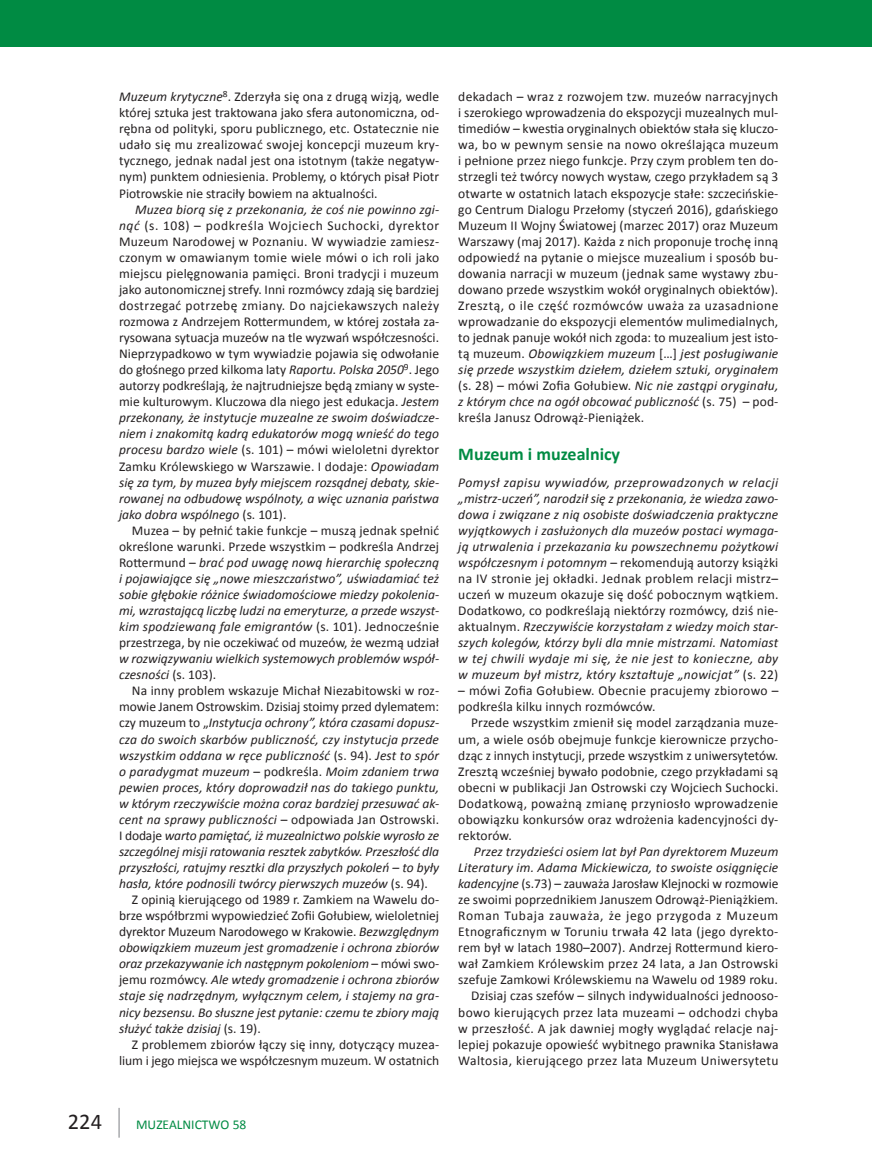
<style>
.page{position:relative;width:872px;height:1170px;background:#fff}
.page>*{position:absolute;margin:0;border:0;box-sizing:border-box;transform-origin:0 0}
.t1{font:22.5px "Calibri";color:#231f20}
.SRODTYTUL{font:700 18px "Calibri";color:#008b43}
.BODY_TEXT{font:13.5px/16px "Calibri";letter-spacing:.01em;color:#231f20;text-align:justify}
.BODY_TEXT-2{font:italic 13.5px/16px "Calibri";color:#231f20;text-align:justify}
.t2{font:13.5px "Calibri";color:#008b43}
.s1{font-style:italic}
.s2{font-style:normal}
</style>
<div class="page">
<hr style="left:118px;top:1107px;width:2px;height:30px;background:#a8a9ad">
<div style="left:0;top:0;width:872px;height:47px;background:#008b43"></div>
<p class="BODY_TEXT" style="left:119px;top:89px;width:321px"><span class="s1">Muzeum krytyczne</span><sup>8</sup>. Zderzyła się ona z drugą wizją, wedle której sztuka jest traktowana jako sfera autonomiczna, od&shy;rębna od polityki, sporu publicznego, etc. Ostatecznie nie udało się mu zrealizować swojej koncepcji muzeum kry&shy;tycznego, jednak nadal jest ona istotnym (także negatyw&shy;nym) punktem odniesienia. Problemy, o których pisał Piotr Piotrowskie nie straciły bowiem na aktualności.</p>
<p class="BODY_TEXT" style="left:119px;top:201px;width:321px;text-indent:16px"><span class="s1">Muzea biorą się z przekonania, że coś nie powinno zgi&shy;nąć</span> (s. 108) – podkreśla Wojciech Suchocki, dyrektor Muzeum Narodowej w Poznaniu. W wywiadzie zamiesz&shy;czonym w omawianym tomie wiele mówi o ich roli jako miejscu pielęgnowania pamięci. Broni tradycji i muzeum jako autonomicznej strefy. Inni rozmówcy zdają się bardziej dostrzegać potrzebę zmiany. Do najciekawszych należy rozmowa z Andrzejem Rottermundem, w której została za&shy;rysowana sytuacja muzeów na tle wyzwań współczesności.<br>Nieprzypadkowo w tym wywiadzie pojawia się odwołanie do głośnego przed kilkoma laty <span class="s1">Raportu. Polska 2050</span><sup>9</sup>. Jego autorzy podkreślają, że najtrudniejsze będą zmiany w syste&shy;mie kulturowym. Kluczowa dla niego jest edukacja. <span class="s1">Jestem przekonany, że instytucje muzealne ze swoim doświadcze&shy;niem i znakomitą kadrą edukatorów mogą wnieść do tego procesu bardzo wiele</span> (s. 101) – mówi wieloletni dyrektor Zamku Królewskiego w Warszawie. I dodaje: <span class="s1">Opowiadam się za tym, by muzea były miejscem rozsądnej debaty, skie&shy;rowanej na odbudowę wspólnoty, a więc uznania państwa jako dobra wspólnego</span> (s. 101).</p>
<p class="BODY_TEXT-2" style="left:119px;top:521px;width:321px;text-indent:13px"><span class="s2">Muzea – by pełnić takie funkcje – muszą jednak spełnić określone warunki. Przede wszystkim – podkreśla Andrzej Rottermund –</span> brać pod uwagę nową hierarchię społeczną i pojawiające się „nowe mieszczaństwo”, uświadamiać też sobie głębokie różnice świadomościowe miedzy pokolenia&shy;mi, wzrastającą liczbę ludzi na emeryturze, a przede wszyst&shy;kim spodziewaną fale emigrantów <span class="s2">(s. 101). Jednocześnie przestrzega, by nie oczekiwać od muzeów, że wezmą udział </span>w rozwiązywaniu wielkich systemowych problemów współ&shy;czesności <span class="s2">(s. 103).</span></p>
<p class="BODY_TEXT-2" style="left:119px;top:682px;width:322px;text-indent:13px"><span class="s2">Na inny problem wskazuje Michał Niezabitowski w roz&shy;mowie Janem Ostrowskim. Dzisiaj stoimy przed dylematem: czy muzeum to „</span>Instytucja ochrony”, która czasami dopusz&shy;cza do swoich skarbów publiczność, czy instytucja przede wszystkim oddana w ręce publiczność <span class="s2">(s. 94).</span> Jest to spór o paradygmat muzeum <span class="s2">– podkreśla.</span> Moim zdaniem trwa pewien proces, który doprowadził nas do takiego punktu, w którym rzeczywiście można coraz bardziej przesuwać ak&shy;cent na sprawy publiczności <span class="s2">– odpowiada Jan Ostrowski.<br>I dodaje</span> warto pamiętać, iż muzealnictwo polskie wyrosło ze szczególnej misji ratowania resztek zabytków. Przeszłość dla przyszłości, ratujmy resztki dla przyszłych pokoleń – to były hasła, które podnosili twórcy pierwszych muzeów <span class="s2">(s. 94).</span></p>
<p class="BODY_TEXT-2" style="left:119px;top:891px;width:321px;text-indent:13px"><span class="s2">Z opinią kierującego od 1989 r. Zamkiem na Wawelu do&shy;brze współbrzmi wypowiedzieć Zofii Gołubiew, wieloletniej dyrektor Muzeum Narodowego w Krakowie.</span> Bezwzględnym obowiązkiem muzeum jest gromadzenie i ochrona zbiorów oraz przekazywanie ich następnym pokoleniom <span class="s2">– mówi swo&shy;jemu rozmówcy.</span> Ale wtedy gromadzenie i ochrona zbiorów staje się nadrzędnym, wyłącznym celem, i stajemy na gra&shy;nicy bezsensu. Bo słuszne jest pytanie: czemu te zbiory mają służyć także dzisiaj <span class="s2">(s. 19).</span></p>
<p class="BODY_TEXT" style="left:119px;top:1036px;width:321px;text-align:right">Z problemem zbiorów łączy się inny, dotyczący muzea&shy;lium i jego miejsca we współczesnym muzeum. W ostatnich</p>
<p class="BODY_TEXT" style="left:458px;top:89px;width:322px">dekadach – wraz z rozwojem tzw. muzeów narracyjnych i szerokiego wprowadzenia do ekspozycji muzealnych mul&shy;timediów – kwestia oryginalnych obiektów stała się kluczo&shy;wa, bo w pewnym sensie na nowo określająca muzeum i pełnione przez niego funkcje. Przy czym problem ten do&shy;strzegli też twórcy nowych wystaw, czego przykładem są 3 otwarte w ostatnich latach ekspozycje stałe: szczecińskie&shy;go Centrum Dialogu Przełomy (styczeń 2016), gdańskiego Muzeum II Wojny Światowej (marzec 2017) oraz Muzeum Warszawy (maj 2017). Każda z nich proponuje trochę inną odpowiedź na pytanie o miejsce muzealium i sposób bu&shy;dowania narracji w muzeum (jednak same wystawy zbu&shy;dowano przede wszystkim wokół oryginalnych obiektów).<br>Zresztą, o ile część rozmówców uważa za uzasadnione wprowadzanie do ekspozycji elementów mulimedialnych, to jednak panuje wokół nich zgoda: to muzealium jest isto&shy;tą muzeum. <span class="s1">Obowiązkiem muzeum</span> […] <span class="s1">jest posługiwanie się przede wszystkim dziełem, dziełem sztuki, oryginałem </span>(s. 28) <span class="s1">–</span> mówi Zofia Gołubiew. <span class="s1">Nic nie zastąpi oryginału, z którym chce na ogół obcować publiczność</span> (s. 75) – pod&shy;kreśla Janusz Odrowąż-Pieniążek.</p>
<p class="SRODTYTUL" style="left:458px;top:442px;width:163px">Muzeum i muzealnicy</p>
<p class="BODY_TEXT-2" style="left:458px;top:473px;width:322px">Pomysł zapisu wywiadów, przeprowadzonych w relacji „mistrz-uczeń”, narodził się z przekonania, że wiedza zawo&shy;dowa i związane z nią osobiste doświadczenia praktyczne wyjątkowych i zasłużonych dla muzeów postaci wymaga&shy;ją utrwalenia i przekazania ku powszechnemu pożytkowi współczesnym i potomnym <span class="s2">– rekomendują autorzy książki na IV stronie jej okładki. Jednak problem relacji mistrz– uczeń w muzeum okazuje się dość pobocznym wątkiem.<br>Dodatkowo, co podkreślają niektórzy rozmówcy, dziś nie&shy;aktualnym.</span> Rzeczywiście korzystałam z wiedzy moich star&shy;szych kolegów, którzy byli dla mnie mistrzami. Natomiast w tej chwili wydaje mi się, że nie jest to konieczne, aby w muzeum był mistrz, który kształtuje „nowicjat” <span class="s2">(s. 22)</span></p>
<p class="BODY_TEXT" style="left:458px;top:682px;width:321px">– mówi Zofia Gołubiew. Obecnie pracujemy zbiorowo – podkreśla kilku innych rozmówców.</p>
<p class="BODY_TEXT" style="left:458px;top:715px;width:322px;text-indent:13px">Przede wszystkim zmienił się model zarządzania muze&shy;um, a wiele osób obejmuje funkcje kierownicze przycho&shy;dząc z innych instytucji, przede wszystkim z uniwersytetów.<br>Zresztą wcześniej bywało podobnie, czego przykładami są obecni w publikacji Jan Ostrowski czy Wojciech Suchocki.<br>Dodatkową, poważną zmianę przyniosło wprowadzenie obowiązku konkursów oraz wdrożenia kadencyjności dy&shy;rektorów.</p>
<p class="BODY_TEXT" style="left:458px;top:843px;width:322px;text-indent:16px"><span class="s1">Przez trzydzieści osiem lat był Pan dyrektorem Muzeum Literatury im. Adama Mickiewicza, to swoiste osiągnięcie kadencyjne</span> (s.73) – zauważa Jarosław Klejnocki w rozmowie ze swoimi poprzednikiem Januszem Odrowąż-Pieniążkiem.<br>Roman Tubaja zauważa, że jego przygoda z Muzeum Etnograficznym w Toruniu trwała 42 lata (jego dyrekto&shy;rem był w latach 1980–2007). Andrzej Rottermund kiero&shy;wał Zamkiem Królewskim przez 24 lata, a Jan Ostrowski szefuje Zamkowi Królewskiemu na Wawelu od 1989 roku.</p>
<p class="BODY_TEXT" style="left:458px;top:987px;width:322px;text-indent:13px">Dzisiaj czas szefów – silnych indywidualności jednooso&shy;bowo kierujących przez lata muzeami – odchodzi chyba w przeszłość. A jak dawniej mogły wyglądać relacje naj&shy;lepiej pokazuje opowieść wybitnego prawnika Stanisława Waltosia, kierującego przez lata Muzeum Uniwersytetu</p>
<h1 class="t1" style="left:68px;top:1107px;width:36px">224</h1>
<p class="t2" style="left:136px;top:1115px;width:112px">MUZEALNICTWO 58</p>
</div>
